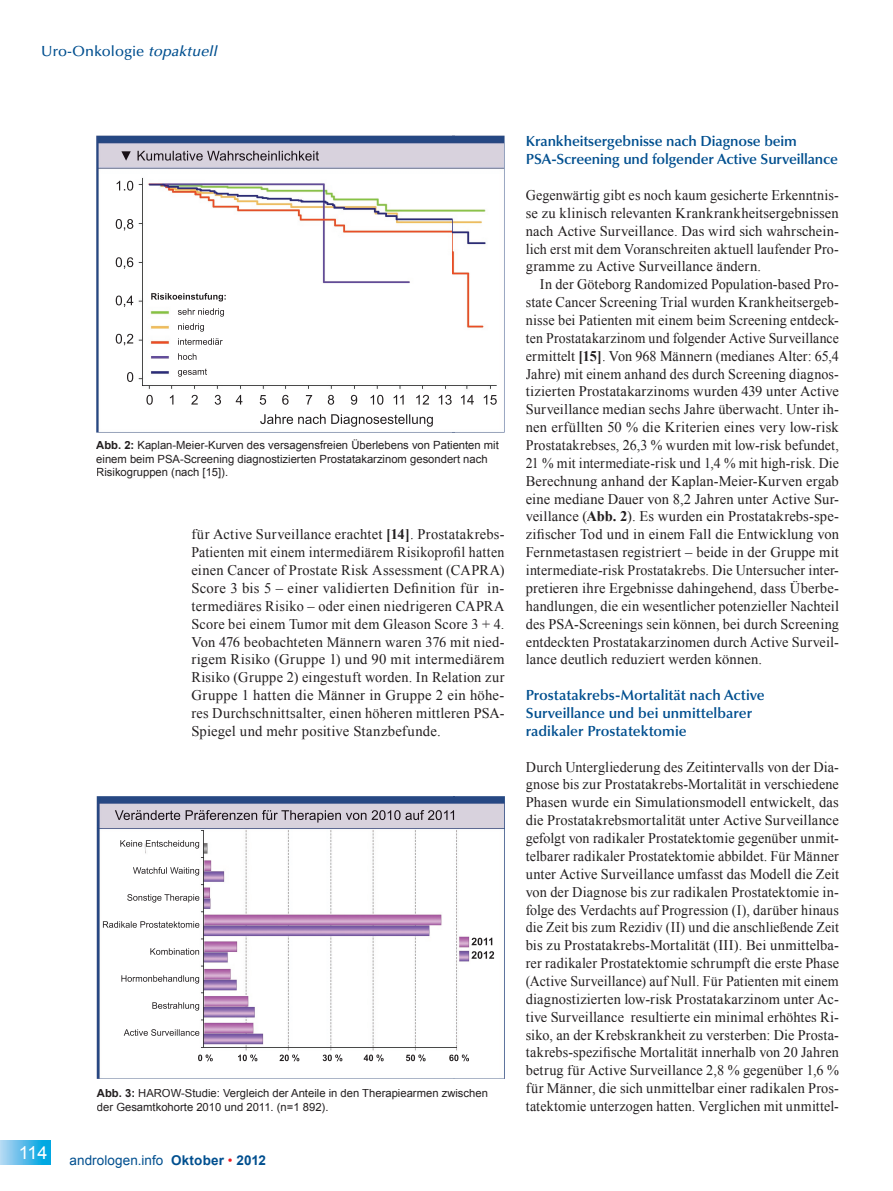
<style>
.page{position:relative;width:893px;height:1191px;background:#fff}
.page>*{position:absolute;margin:0;border:0;box-sizing:border-box;transform-origin:0 0}
.t1{font:14.7px/17.9px "Times New Roman";letter-spacing:.01em;color:#231f20;text-align:justify}
.t2{font:14.7px/17.9px "Times New Roman";letter-spacing:.01em;color:#231f20;text-align:justify;scale:.96 1}
.t3{font:600 14.7px/17.9px "Optima";letter-spacing:-.005em;color:#004f8f}
.t4{font:500 14.7px "Optima";color:#004f8f}
.t5{font:13.5px "Arial";letter-spacing:.005em;color:#004f8f}
.t6{font:11.25px/13.5px "Arial";color:#231f20}
.s1{font-style:italic}
.s2{font-weight:700}
.s3{color:#ee1d23}
</style>
<div class="page">
<div style="left:0;top:1140px;width:51px;height:24px;background:linear-gradient(to right,#b9d6f3,#00a0e0)"></div>
<img style="left:96px;top:135px;width:408px;height:297px">
<img style="left:121px;top:151px;width:198px;height:10px">
<img style="left:117px;top:181px;width:16px;height:10px">
<img style="left:116px;top:219px;width:17px;height:12px">
<img style="left:116px;top:257px;width:17px;height:12px">
<img style="left:116px;top:295px;width:17px;height:12px">
<img style="left:116px;top:334px;width:17px;height:11px">
<svg style="left:127px;top:372px;width:6px;height:10px"></svg>
<img style="left:178px;top:308px;width:46px;height:9px">
<img style="left:178px;top:323px;width:26px;height:9px">
<img style="left:178px;top:338px;width:45px;height:7px">
<img style="left:178px;top:353px;width:18px;height:7px">
<img style="left:178px;top:368px;width:29px;height:9px">
<img style="left:151px;top:293px;width:75px;height:8px">
<img style="left:260px;top:414px;width:173px;height:13px">
<img style="left:146px;top:395px;width:52px;height:10px">
<svg style="left:198px;top:404px;width:12px;height:1px"></svg>
<img style="left:215px;top:395px;width:282px;height:10px">
<img style="left:97px;top:796px;width:408px;height:282px">
<img style="left:120px;top:840px;width:79px;height:8px">
<img style="left:133px;top:867px;width:66px;height:8px">
<img style="left:127px;top:894px;width:72px;height:8px">
<img style="left:103px;top:921px;width:96px;height:6px">
<img style="left:150px;top:948px;width:49px;height:6px">
<img style="left:121px;top:975px;width:78px;height:8px">
<img style="left:152px;top:1002px;width:47px;height:8px">
<img style="left:124px;top:1029px;width:75px;height:6px">
<img style="left:198px;top:1054px;width:59px;height:7px">
<svg style="left:258px;top:1061px;width:19px;height:1px"></svg>
<img style="left:279px;top:1054px;width:190px;height:7px">
<img style="left:471px;top:937px;width:21px;height:8px">
<img style="left:471px;top:951px;width:23px;height:8px">
<img style="left:115px;top:810px;width:339px;height:12px">
<p class="t4" style="left:41px;top:43px;width:181px">Uro-Onkologie <span class="s1">topaktuell</span></p>
<p class="t6" style="left:96px;top:438px;width:404px"><span class="s2">Abb. 2:</span> Kaplan-Meier-Kurven des versagensfreien Überlebens von Patienten mit einem beim PSA-Screening diagnostizierten Prostatakarzinom gesondert nach<br>Risikogruppen (nach [15]).</p>
<p class="t1" style="left:191px;top:525px;width:315px">für Active Surveillance erachtet <span class="s2">[14]</span>. Prostatakrebs-Patienten mit einem intermediärem Risikoprofil hatten einen Cancer of Prostate Risk Assessment (CAPRA)<br>Score 3 bis 5 – einer validierten Definition für in&shy;termediäres Risiko – oder einen niedrigeren CAPRA Score bei einem Tumor mit dem Gleason Score 3 + 4.<br>Von 476 beobachteten Männern waren 376 mit nied&shy;rigem Risiko (Gruppe 1) und 90 mit intermediärem Risiko (Gruppe 2) eingestuft worden. In Relation zur Gruppe 1 hatten die Männer in Gruppe 2 ein höhe&shy;res Durchschnittsalter, einen höheren mittleren PSA-Spiegel und mehr positive Stanzbefunde.</p>
<p class="t6" style="left:97px;top:1086px;width:393px"><span class="s2">Abb. 3:</span> HAROW-Studie: Vergleich der Anteile in den Therapiearmen zwischen der Gesamtkohorte 2010 und 2011. (n=1 892).</p>
<p class="t5" style="left:19px;top:1151px;width:249px"><sup>114</sup> andrologen.info <span class="s2">Oktober</span> <span class="s3">•</span> <span class="s2">2012</span></p>
<p class="t3" style="left:526px;top:133px;width:314px">Krankheitsergebnisse nach Diagnose beim<br>PSA-Screening und folgender Active Surveillance</p>
<p class="t2" style="left:526px;top:186px;width:328px">Gegenwärtig gibt es noch kaum gesicherte Erkenntnis&shy;se zu klinisch relevanten Krankrankheitsergebnissen nach Active Surveillance. Das wird sich wahrschein&shy;lich erst mit dem Voranschreiten aktuell laufender Pro&shy;gramme zu Active Surveillance ändern.</p>
<p class="t2" style="left:526px;top:275px;width:328px;text-indent:14px">In der Göteborg Randomized Population-based Pro&shy;state Cancer Screening Trial wurden Krankheitsergeb&shy;nisse bei Patienten mit einem beim Screening entdeck&shy;ten Prostatakarzinom und folgender Active Surveillance ermittelt <span class="s2">[15]</span>. Von 968 Männern (medianes Alter: 65,4<br>Jahre) mit einem anhand des durch Screening diagnos&shy;tizierten Prostatakarzinoms wurden 439 unter Active Surveillance median sechs Jahre überwacht. Unter ih&shy;nen erfüllten 50 % die Kriterien eines very low-risk Prostatakrebses, 26,3 % wurden mit low-risk befundet, 21 % mit intermediate-risk und 1,4 % mit high-risk. Die Berechnung anhand der Kaplan-Meier-Kurven ergab eine mediane Dauer von 8,2 Jahren unter Active Sur&shy;veillance (<span class="s2">Abb. 2</span>). Es wurden ein Prostatakrebs-spe&shy;zifischer Tod und in einem Fall die Entwicklung von Fernmetastasen registriert – beide in der Gruppe mit intermediate-risk Prostatakrebs. Die Untersucher inter&shy;pretieren ihre Ergebnisse dahingehend, dass Überbe&shy;handlungen, die ein wesentlicher potenzieller Nachteil des PSA-Screenings sein können, bei durch Screening entdeckten Prostatakarzinomen durch Active Surveil&shy;lance deutlich reduziert werden können.</p>
<p class="t3" style="left:526px;top:686px;width:240px">Prostatakrebs-Mortalität nach Active<br>Surveillance und bei unmittelbarer radikaler Prostatektomie</p>
<p class="t1" style="left:526px;top:757px;width:315px">Durch Untergliederung des Zeitintervalls von der Dia&shy;gnose bis zur Prostatakrebs-Mortalität in verschiedene Phasen wurde ein Simulationsmodell entwickelt, das die Prostatakrebsmortalität unter Active Surveillance gefolgt von radikaler Prostatektomie gegenüber unmit&shy;telbarer radikaler Prostatektomie abbildet. Für Männer unter Active Surveillance umfasst das Modell die Zeit von der Diagnose bis zur radikalen Prostatektomie in&shy;folge des Verdachts auf Progression (I), darüber hinaus die Zeit bis zum Rezidiv (II) und die anschließende Zeit bis zu Prostatakrebs-Mortalität (III). Bei unmittelba&shy;rer radikaler Prostatektomie schrumpft die erste Phase (Active Surveillance) auf Null. Für Patienten mit einem diagnostizierten low-risk Prostatakarzinom unter Ac&shy;tive Surveillance resultierte ein minimal erhöhtes Ri&shy;siko, an der Krebskrankheit zu versterben: Die Prosta&shy;takrebs-spezifische Mortalität innerhalb von 20 Jahren betrug für Active Surveillance 2,8 % gegenüber 1,6 % für Männer, die sich unmittelbar einer radikalen Pros&shy;tatektomie unterzogen hatten. Verglichen mit unmittel-</p>
</div>
